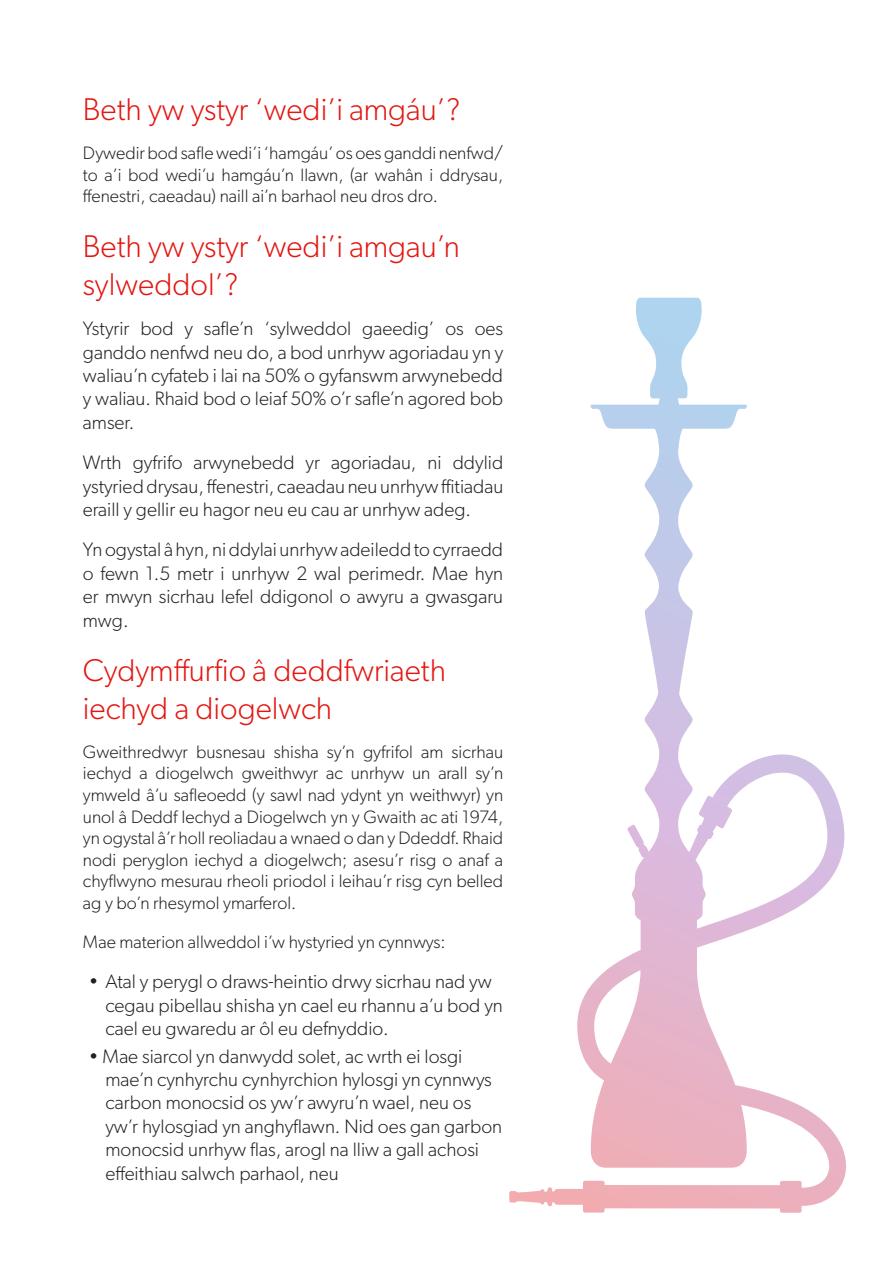
<style>
.page{position:relative;width:893px;height:1263px;background:#fff}
.page>*{position:absolute;margin:0;border:0;box-sizing:border-box;transform-origin:0 0}
.t1{font:300 31.5px/37.8px "Gibson";color:#e31712}
.t2{font:300 19.5px/23.4px "Gibson";color:#231f20;text-align:justify}
.t3{font:300 18px/21.6px "Gibson";color:#231f20;text-align:justify}
</style>
<div class="page">
<svg style="left:509px;top:298px;width:337px;height:915px"></svg>
<p class="t1" style="left:83px;top:90px;width:379px">Beth yw ystyr ‘wedi’i amgáu’?</p>
<p class="t3" style="left:83px;top:142px;width:422px">Dywedir bod safle wedi’i ‘hamgáu’ os oes ganddi nenfwd/ to a’i bod wedi’u hamgáu’n llawn, (ar wahân i ddrysau, ffenestri, caeadau) naill ai’n barhaol neu dros dro.</p>
<p class="t1" style="left:83px;top:227px;width:378px">Beth yw ystyr ‘wedi’i amgau’n sylweddol’?</p>
<p class="t2" style="left:83px;top:316px;width:422px">Ystyrir bod y safle’n ‘sylweddol gaeedig’ os oes ganddo nenfwd neu do, a bod unrhyw agoriadau yn y waliau’n cyfateb i lai na 50% o gyfanswm arwynebedd y waliau. Rhaid bod o leiaf 50% o’r safle’n agored bob amser.</p>
<p class="t2" style="left:83px;top:450px;width:422px">Wrth gyfrifo arwynebedd yr agoriadau, ni ddylid ystyried drysau, ffenestri, caeadau neu unrhyw ffitiadau eraill y gellir eu hagor neu eu cau ar unrhyw adeg.</p>
<p class="t2" style="left:83px;top:538px;width:422px">Yn ogystal â hyn, ni ddylai unrhyw adeiledd to cyrraedd o fewn 1.5 metr i unrhyw 2 wal perimedr. Mae hyn er mwyn sicrhau lefel ddigonol o awyru a gwasgaru mwg.</p>
<p class="t1" style="left:83px;top:651px;width:365px">Cydymffurfio â deddfwriaeth iechyd a diogelwch</p>
<p class="t3" style="left:83px;top:741px;width:422px">Gweithredwyr busnesau shisha sy’n gyfrifol am sicrhau iechyd a diogelwch gweithwyr ac unrhyw un arall sy’n ymweld â’u safleoedd (y sawl nad ydynt yn weithwyr) yn unol â Deddf Iechyd a Diogelwch yn y Gwaith ac ati 1974, yn ogystal â’r holl reoliadau a wnaed o dan y Ddeddf. Rhaid nodi peryglon iechyd a diogelwch; asesu’r risg o anaf a chyflwyno mesurau rheoli priodol i leihau’r risg cyn belled ag y bo’n rhesymol ymarferol.</p>
<p class="t3" style="left:83px;top:930px;width:364px">Mae materion allweddol i’w hystyried yn cynnwys:</p>
<p class="t2" style="left:105px;top:969px;width:399px;text-align:left;text-indent:-16px">• Atal y perygl o draws-heintio drwy sicrhau nad yw cegau pibellau shisha yn cael eu rhannu a’u bod yn cael eu gwaredu ar ôl eu defnyddio.</p>
<p class="t2" style="left:105px;top:1044px;width:398px;text-align:left;text-indent:-16px">• Mae siarcol yn danwydd solet, ac wrth ei losgi mae’n cynhyrchu cynhyrchion hylosgi yn cynnwys carbon monocsid os yw’r awyru’n wael, neu os yw’r hylosgiad yn anghyflawn. Nid oes gan garbon monocsid unrhyw flas, arogl na lliw a gall achosi effeithiau salwch parhaol, neu</p>
</div>
